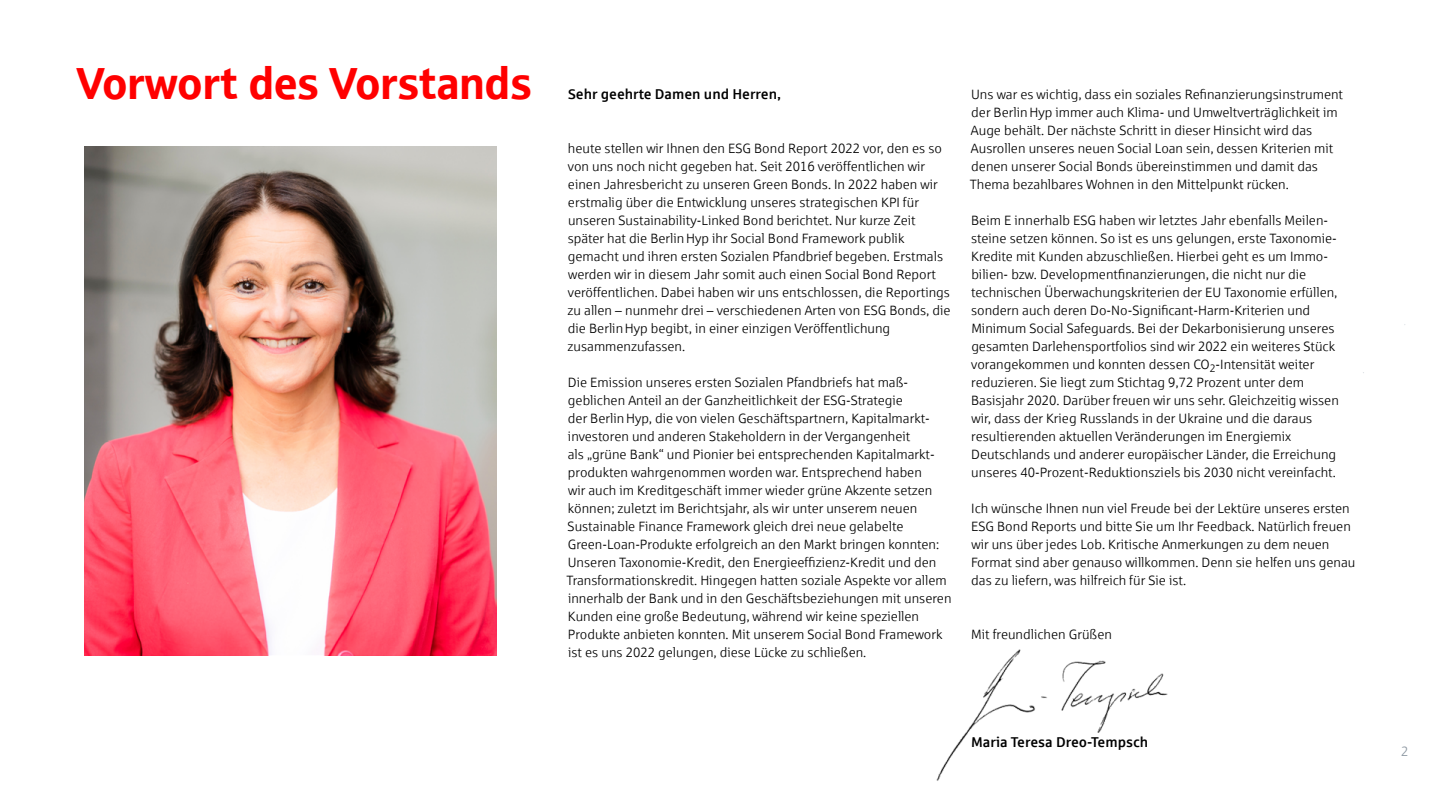
<style>
.page{position:relative;width:1440px;height:810px;background:#fff}
.page>*{position:absolute;margin:0;border:0;box-sizing:border-box;transform-origin:0 0}
.t1{font:45px "Sparkasse Head";letter-spacing:.01em;color:#f00}
.t2{font:500 14.25px "Sparkasse";color:#000}
.t3{font:13.5px/18px "Sparkasse Lt";color:#000}
.t4{font:13.5px "Sparkasse Lt";color:#8c97a1}
</style>
<div class="page">
<img style="left:84px;top:147px;width:412px;height:509px">
<img style="left:936px;top:649px;width:232px;height:132px">
<h1 class="t1" style="left:76px;top:55px;width:457px">Vorwort des Vorstands</h1>
<p class="t2" style="left:568px;top:85px;width:214px">Sehr geehrte Damen und Herren,</p>
<p class="t3" style="left:567px;top:139px;width:385px">heute stellen wir Ihnen den ESG Bond Report 2022 vor, den es so von uns noch nicht gegeben hat. Seit 2016 veröffentlichen wir einen Jahresbericht zu unseren Green Bonds. In 2022 haben wir erstmalig über die Entwicklung unseres strategischen KPI für unseren Sustainability-Linked Bond berichtet. Nur kurze Zeit später hat die BerlinHyp ihr Social Bond Framework publik gemacht und ihren ersten Sozialen Pfandbrief begeben. Erstmals werden wir in diesem Jahr somit auch einen Social Bond Report veröffentlichen. Dabei haben wir uns entschlossen, die Reportings zu allen – nunmehr drei – verschiedenen Arten von ESG Bonds, die die BerlinHyp begibt, in einer einzigen Veröffentlichung zusammenzufassen.</p>
<p class="t3" style="left:567px;top:373px;width:387px">Die Emission unseres ersten Sozialen Pfandbriefs hat maß&shy;geblichen Anteil an der Ganzheitlichkeit der ESG-Strategie<br>der BerlinHyp, die von vielen Geschäftspartnern, Kapitalmarkt&shy;investoren und anderen Stakeholdern in der Vergangenheit<br>als „grüne Bank“ und Pionier bei entsprechenden Kapitalmarkt&shy;produkten wahrgenommen worden war. Entsprechend haben<br>wir auch im Kreditgeschäft immer wieder grüne Akzente setzen können; zuletzt im Berichtsjahr, als wir unter unserem neuen Sustainable Finance Framework gleich drei neue gelabelte Green-Loan-Produkte erfolgreich an den Markt bringen konnten:<br>Unseren Taxonomie-Kredit, den Energieeffizienz-Kredit und den Transformationskredit. Hingegen hatten soziale Aspekte vor allem innerhalb der Bank und in den Geschäftsbeziehungen mit unseren Kunden eine große Bedeutung, während wir keine speziellen Produkte anbieten konnten. Mit unserem Social Bond Framework ist es uns 2022 gelungen, diese Lücke zu schließen.</p>
<p class="t3" style="left:970px;top:85px;width:375px">Uns war es wichtig, dass ein soziales Refinanzierungsinstrument der BerlinHyp immer auch Klima- und Umweltverträglichkeit im Auge behält. Der nächste Schritt in dieser Hinsicht wird das Ausrollen unseres neuen Social Loan sein, dessen Kriterien mit denen unserer Social Bonds übereinstimmen und damit das Thema bezahlbares Wohnen in den Mittelpunkt rücken.</p>
<p class="t3" style="left:971px;top:211px;width:369px">Beim E innerhalb ESG haben wir letztes Jahr ebenfalls Meilen&shy;steine setzen können. So ist es uns gelungen, erste Taxonomie-Kredite mit Kunden abzuschließen. Hierbei geht es um Immo&shy;bilien- bzw. Developmentfinanzierungen, die nicht nur die technischen Überwachungskriterien der EU Taxonomie erfüllen, sondern auch deren Do-No-Significant-Harm-Kriterien und Minimum Social Safeguards. Bei der Dekarbonisierung unseres gesamten Darlehensportfolios sind wir 2022 ein weiteres Stück vorangekommen und konnten dessen CO<sub>2</sub>-Intensität weiter reduzieren. Sie liegt zum Stichtag 9,72 Prozent unter dem Basisjahr 2020. Darüber freuen wir uns sehr. Gleichzeitig wissen wir, dass der Krieg Russlands in der Ukraine und die daraus resultierenden aktuellen Veränderungen im Energiemix Deutschlands und anderer europäischer Länder, die Erreichung unseres 40-Prozent-Reduktionsziels bis 2030 nicht vereinfacht.</p>
<p class="t3" style="left:971px;top:499px;width:386px">Ich wünsche Ihnen nun viel Freude bei der Lektüre unseres ersten ESG Bond Reports und bitte Sie um Ihr Feedback. Natürlich freuen wir uns über jedes Lob. Kritische Anmerkungen zu dem neuen Format sind aber genauso willkommen. Denn sie helfen uns genau das zu liefern, was hilfreich für Sie ist.</p>
<p class="t3" style="left:971px;top:625px;width:142px">Mit freundlichen Grüßen</p>
<p class="t2" style="left:971px;top:733px;width:178px">Maria Teresa Dreo-Tempsch</p>
<p class="t4" style="left:1401px;top:743px;width:9px">2</p>
</div>
